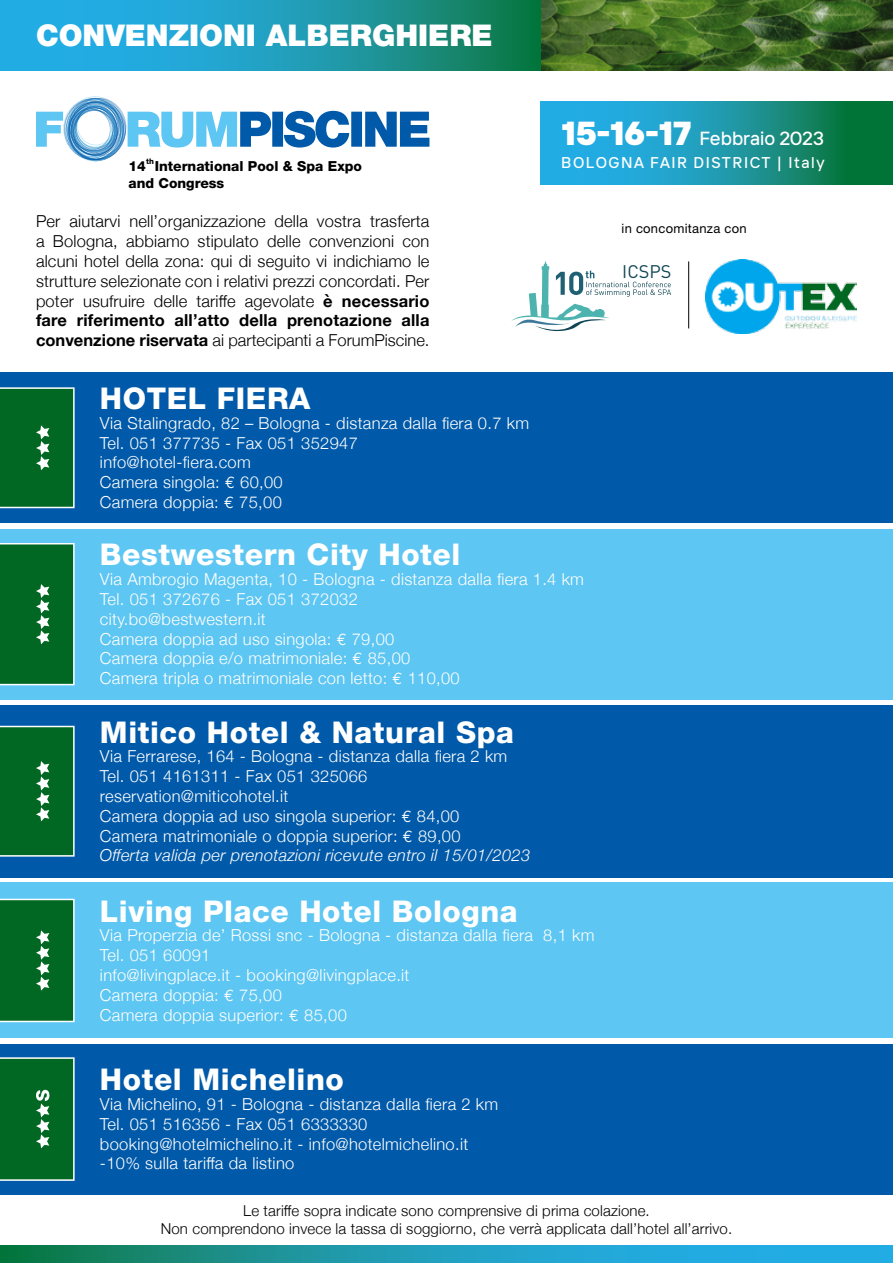
<style>
.page{position:relative;width:893px;height:1263px;background:#fff}
.page>*{position:absolute;margin:0;border:0;box-sizing:border-box;transform-origin:0 0}
.t1{font:800 30px "Helvetica Neue LT Std";letter-spacing:.02em;color:#fff}
.t2{font:900 30px "Helvetica Neue LT Std";color:#fff}
.t3{font:500 18.9px "TT Interfaces";color:#fff}
.t4{font:18px "DIN";color:#0f4554}
.t5{font:300 16.5px "Helvetica Neue";letter-spacing:.02em;color:#fff}
.t6{font:300 16.5px/19.8px "Helvetica Neue";color:#000;text-align:justify}
.t7{font:italic 300 16.5px "Helvetica Neue";letter-spacing:.02em;color:#fff}
.t8{font:500 15.6px "TT Interfaces";letter-spacing:.1em;color:#fff}
.t9{font:300 15px "Helvetica Neue";letter-spacing:.01em;color:#000}
.t10{font:800 13.8px/16.6px "Helvetica Neue LT Std";color:#000}
.t11{font:12.9px "Helvetica Neue LT Std";letter-spacing:.02em;color:#000}
.t12{font:800 7.65px "Helvetica Neue LT Std";color:#000}
.s1{font-weight:700}
.s2{font-weight:900;font-size:33.15px}
.s3{font-family:"Euro Mono";font-weight:400}
</style>
<div class="page">
<img style="left:540px;top:0;width:353px;height:70px">
<svg style="left:0;top:0;width:540px;height:70px;background:#1d9bb0"></svg>
<div style="left:0;top:372px;width:893px;height:151px;background:#005aa9"></div>
<svg style="left:0;top:387px;width:75px;height:121px;background:#117232"></svg>
<div style="left:0;top:529px;width:893px;height:170px;background:#5ec6f2"></div>
<svg style="left:0;top:543px;width:75px;height:142px;background:#117232"></svg>
<div style="left:0;top:705px;width:893px;height:172px;background:#005aa9"></div>
<svg style="left:0;top:726px;width:75px;height:131px;background:#127233"></svg>
<div style="left:0;top:883px;width:893px;height:155px;background:#5ec6f2"></div>
<svg style="left:0;top:899px;width:75px;height:123px;background:#137333"></svg>
<svg style="left:0;top:1246px;width:893px;height:17px;background:#1d9aaf"></svg>
<div style="left:272px;top:112px;width:11px;height:35px;background:#005aa9"></div>
<svg style="left:284px;top:111px;width:65px;height:37px"></svg>
<div style="left:351px;top:112px;width:11px;height:35px;background:#005aa9"></div>
<svg style="left:365px;top:112px;width:64px;height:35px"></svg>
<svg style="left:36px;top:96px;width:235px;height:65px"></svg>
<img style="left:706px;top:259px;width:151px;height:75px">
<hr style="left:688px;top:261px;width:1px;height:67px;background:#000">
<svg style="left:511px;top:261px;width:160px;height:71px"></svg>
<svg style="left:540px;top:102px;width:353px;height:83px;background:#19959e"></svg>
<div style="left:0;top:1044px;width:893px;height:150px;background:#005aa9"></div>
<svg style="left:0;top:1057px;width:75px;height:124px;background:#147334"></svg>
<p class="t2" style="left:36px;top:17px;width:458px">CONVENZIONI ALBERGHIERE</p>
<p class="t12" style="left:146px;top:157px;width:9px">th</p>
<p class="t10" style="left:128px;top:158px;width:235px">14 International Pool &amp; Spa Expo and Congress</p>
<p class="t6" style="left:36px;top:210px;width:395px">Per aiutarvi nell’organizzazione della vostra trasferta a Bologna, abbiamo stipulato delle convenzioni con alcuni hotel della zona: qui di seguito vi indichiamo le strutture selezionate con i relativi prezzi concordati. Per poter usufruire delle tariffe agevolate <span class="s1">è necessario fare riferimento all’atto della prenotazione alla convenzione riservata</span> ai partecipanti a ForumPiscine.</p>
<p class="t3" style="left:561px;top:126px;width:264px"><span class="s2">15-16-17</span> Febbraio 2023</p>
<p class="t8" style="left:561px;top:152px;width:265px">BOLOGNA FAIR DISTRICT | Italy</p>
<p class="t11" style="left:622px;top:221px;width:126px">in concomitanza con</p>
<p class="t4" style="left:622px;top:260px;width:51px">ICSPS</p>
<p class="t1" style="left:100px;top:380px;width:212px">HOTEL FIERA</p>
<p class="t5" style="left:100px;top:410px;width:431px">Via Stalingrado, 82 – Bologna - distanza dalla fiera 0.7 km</p>
<p class="t5" style="left:100px;top:429px;width:259px">Tel. 051 377735 - Fax 051 352947</p>
<p class="t5" style="left:100px;top:449px;width:152px">info@hotel-fiera.com</p>
<p class="t5" style="left:100px;top:469px;width:184px">Camera singola: <span class="s3">€</span> 60,00</p>
<p class="t5" style="left:100px;top:489px;width:183px">Camera doppia: <span class="s3">€</span> 75,00</p>
<p class="t1" style="left:100px;top:537px;width:362px">Bestwestern City Hotel</p>
<p class="t5" style="left:100px;top:566px;width:486px">Via Ambrogio Magenta, 10 - Bologna - distanza dalla fiera 1.4 km</p>
<p class="t5" style="left:100px;top:586px;width:259px">Tel. 051 372676 - Fax 051 372032</p>
<p class="t5" style="left:100px;top:606px;width:167px">city.bo@bestwestern.it</p>
<p class="t5" style="left:100px;top:625px;width:296px">Camera doppia ad uso singola: <span class="s3">€</span> 79,00</p>
<p class="t5" style="left:100px;top:645px;width:312px">Camera doppia e/o matrimoniale: <span class="s3">€</span> 85,00</p>
<p class="t5" style="left:100px;top:665px;width:361px">Camera tripla o matrimoniale con letto: <span class="s3">€</span> 110,00</p>
<p class="t1" style="left:100px;top:714px;width:415px">Mitico Hotel &amp; Natural Spa</p>
<p class="t5" style="left:100px;top:743px;width:409px">Via Ferrarese, 164 - Bologna - distanza dalla fiera 2 km</p>
<p class="t5" style="left:100px;top:763px;width:269px">Tel. 051 4161311 - Fax 051 325066</p>
<p class="t5" style="left:100px;top:783px;width:190px">reservation@miticohotel.it</p>
<p class="t5" style="left:100px;top:802px;width:361px">Camera doppia ad uso singola superior: <span class="s3">€</span> 84,00</p>
<p class="t5" style="left:100px;top:822px;width:362px">Camera matrimoniale o doppia superior: <span class="s3">€</span> 89,00</p>
<p class="t7" style="left:100px;top:842px;width:432px">Offerta valida per prenotazioni ricevute entro il 15/01/2023</p>
<p class="t1" style="left:100px;top:893px;width:419px">Living Place Hotel Bologna</p>
<p class="t5" style="left:100px;top:922px;width:496px">Via Properzia de’ Rossi snc - Bologna - distanza dalla fiera 8,1 km</p>
<p class="t5" style="left:100px;top:942px;width:112px">Tel. 051 60091</p>
<p class="t5" style="left:100px;top:962px;width:311px">info@livingplace.it - booking@livingplace.it</p>
<p class="t5" style="left:100px;top:982px;width:183px">Camera doppia: <span class="s3">€</span> 75,00</p>
<p class="t5" style="left:100px;top:1001px;width:248px">Camera doppia superior: <span class="s3">€</span> 85,00</p>
<p class="t1" style="left:100px;top:1062px;width:245px">Hotel Michelino</p>
<p class="t5" style="left:100px;top:1091px;width:400px">Via Michelino, 91 - Bologna - distanza dalla fiera 2 km</p>
<p class="t5" style="left:100px;top:1110px;width:269px">Tel. 051 516356 - Fax 051 6333330</p>
<p class="t5" style="left:100px;top:1130px;width:370px">booking@hotelmichelino.it - info@hotelmichelino.it</p>
<p class="t5" style="left:100px;top:1150px;width:196px">-10% sulla tariffa da listino</p>
<p class="t9" style="left:243px;top:1199px;width:408px">Le tariffe sopra indicate sono comprensive di prima colazione.</p>
<p class="t9" style="left:161px;top:1217px;width:573px">Non comprendono invece la tassa di soggiorno, che verrà applicata dall’hotel all’arrivo.</p>
</div>
